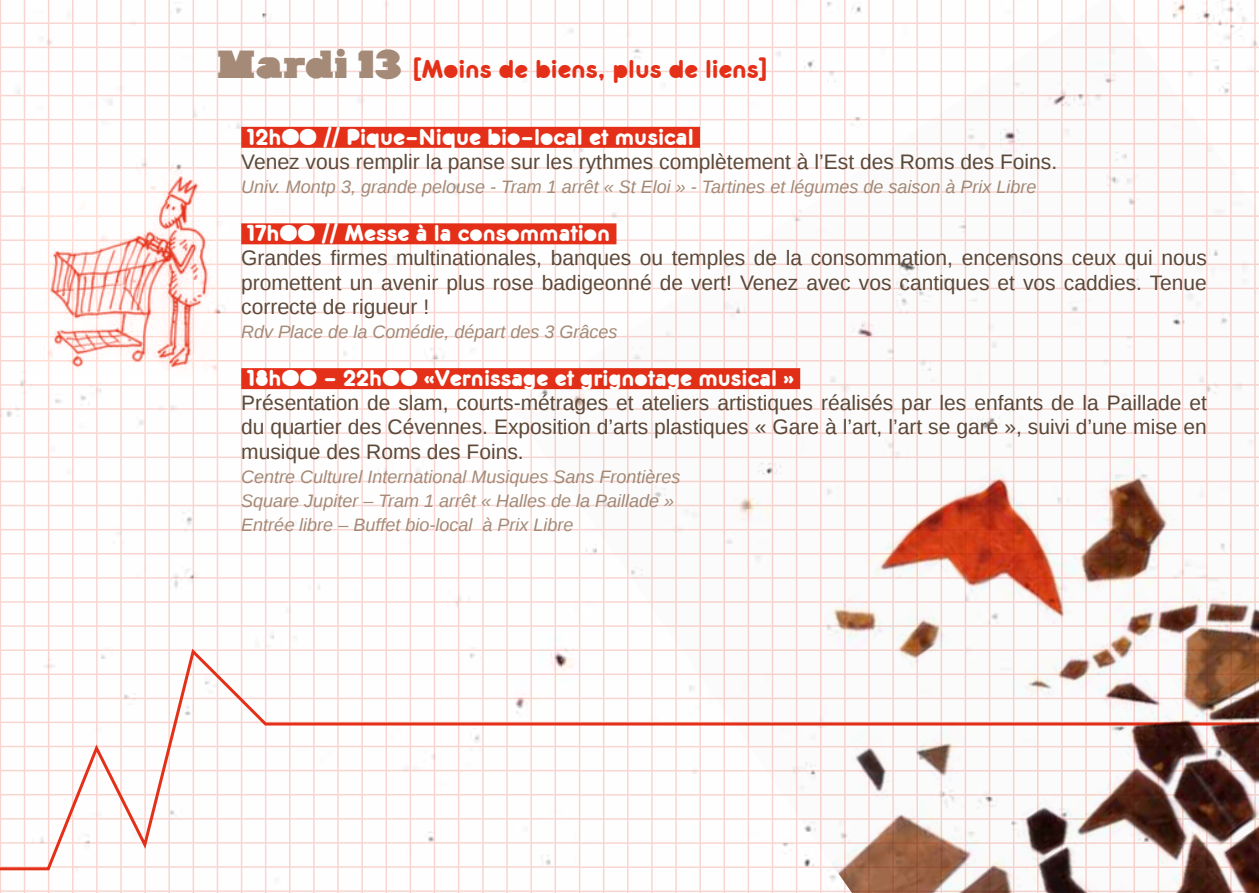
<style>
.page{position:relative;width:1259px;height:893px;background:#fff}
.page>*{position:absolute;margin:0;border:0;box-sizing:border-box;transform-origin:0 0}
.t1{font:27px "Zitti";color:#e43018}
.t2{font:24px "Zitti";color:#fff}
.t3{font:21px/24px "Liberation Sans";color:#5c4939;text-align:justify}
.t4{font:italic 18px/24px "Liberation Sans";color:#a48a77}
.s1{font-family:"Kaine Block";font-size:39px;color:#a48a77}
</style>
<div class="page">
<svg style="left:0;top:0;width:515px;height:893px"></svg>
<div style="left:241px;top:127px;width:459px;height:21px;background:#e43018"></div>
<div style="left:241px;top:223px;width:375px;height:21px;background:#e43018"></div>
<div style="left:241px;top:368px;width:559px;height:21px;background:#e43018"></div>
<svg style="left:0;top:646px;width:515px;height:226px"></svg>
<img style="left:515px;top:0;width:744px;height:893px">
<svg style="left:26px;top:171px;width:191px;height:212px"></svg>
<p class="t1" style="left:217px;top:53px;width:553px"><span class="s1">Mardi 13</span> [Moins de biens, plus de liens]</p>
<p class="t2" style="left:247px;top:123px;width:448px">12h00 // Pique–Nique bio–local et musical</p>
<p class="t3" style="left:241px;top:151px;width:817px">Venez vous remplir la panse sur les rythmes complètement à l’Est des Roms des Foins.</p>
<p class="t4" style="left:241px;top:175px;width:797px">Univ. Montp 3, grande pelouse - Tram 1 arrêt « St Eloi » - Tartines et légumes de saison à Prix Libre</p>
<p class="t2" style="left:247px;top:220px;width:364px">17h00 // Messe à la consommation</p>
<p class="t3" style="left:241px;top:247px;width:967px">Grandes firmes multinationales, banques ou temples de la consommation, encensons ceux qui nous promettent un avenir plus rose badigeonné de vert! Venez avec vos cantiques et vos caddies. Tenue correcte de rigueur !</p>
<p class="t4" style="left:241px;top:319px;width:378px">Rdv Place de la Comédie, départ des 3 Grâces</p>
<p class="t2" style="left:247px;top:365px;width:548px">18h00 – 22h00 «Vernissage et grignotage musical »</p>
<p class="t3" style="left:241px;top:392px;width:967px">Présentation de slam, courts-métrages et ateliers artistiques réalisés par les enfants de la Paillade et du quartier des Cévennes. Exposition d’arts plastiques « Gare à l’art, l’art se gare », suivi d’une mise en musique des Roms des Foins.</p>
<p class="t4" style="left:241px;top:464px;width:441px">Centre Culturel International Musiques Sans Frontières<br>Square Jupiter – Tram 1 arrêt « Halles de la Paillade »<br>Entrée libre – Buffet bio-local à Prix Libre</p>
</div>
